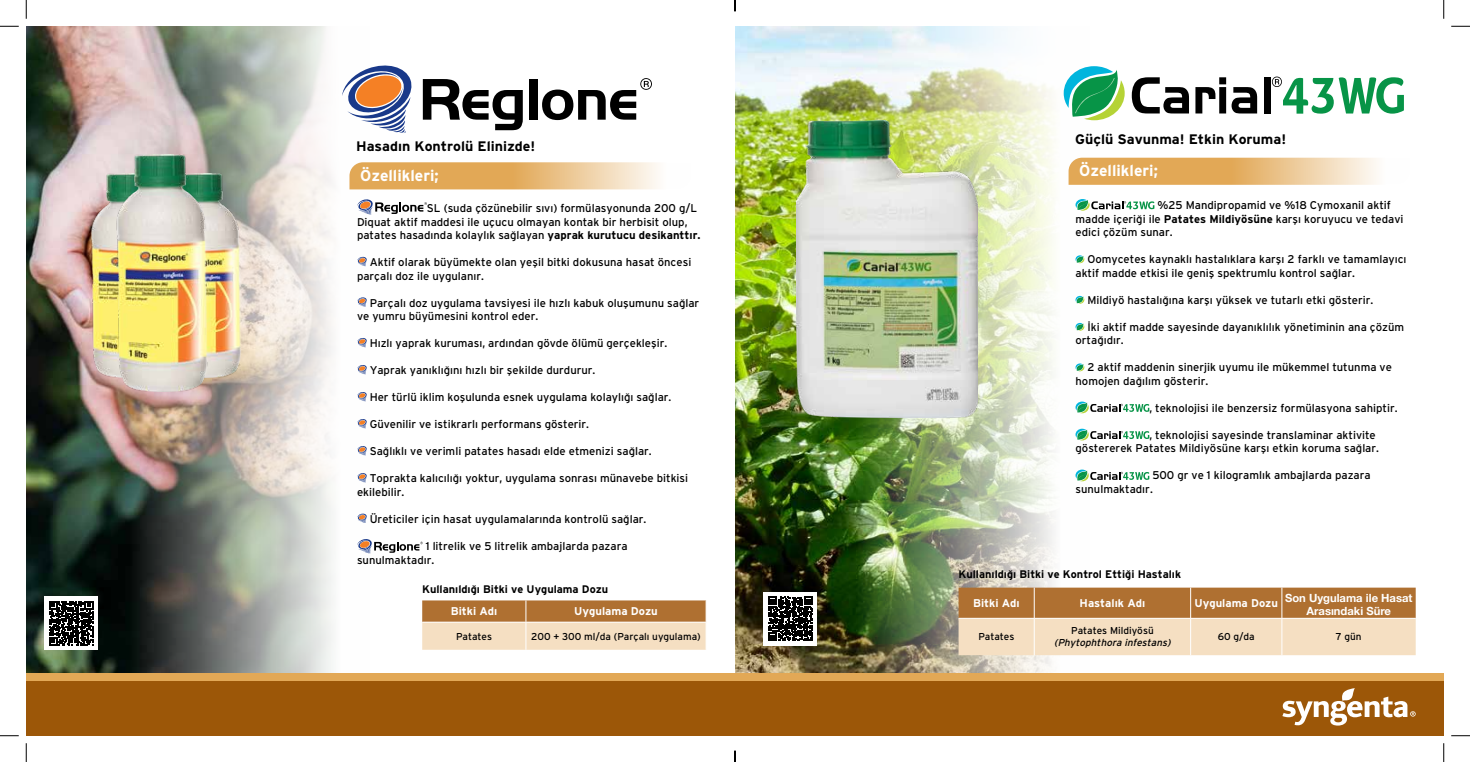
<style>
.page{position:relative;width:1470px;height:762px;background:#fff}
.page>*{position:absolute;margin:0;border:0;box-sizing:border-box;transform-origin:0 0}
.t1{font:700 15.75px "Interstate TR";color:#fff}
.t2{font:700 13.75px "Interstate TR";color:#000}
.t3{font:11.25px/13.5px "Interstate TR";color:#000}
.t4{font:700 11.25px "Interstate TR";color:#fff}
.t5{font:700 11.25px/13.5px "Helvetica Neue";color:#fff;text-align:center}
.t6{font:700 11px "Interstate TR";color:#000}
.t7{font:10px "Interstate TR";color:#000}
.t8{font:italic 10px "Interstate TR";color:#000}
.s1{font-weight:700}
</style>
<div class="page">
<div style="left:26px;top:672px;width:1418px;height:63px;background:#9c5708"></div>
<div style="left:26px;top:672px;width:1418px;height:8px;background:#e2a856"></div>
<svg style="left:1282px;top:688px;width:133px;height:37px"></svg>
<img style="left:735px;top:26px;width:355px;height:646px">
<svg style="left:1068px;top:158px;width:309px;height:27px;background:#e8bb7c"></svg>
<svg style="left:1132px;top:77px;width:57px;height:36px"></svg>
<svg style="left:1195px;top:77px;width:62px;height:36px"></svg>
<div style="left:1263px;top:77px;width:7px;height:36px;background:#000"></div>
<svg style="left:1064px;top:66px;width:61px;height:54px"></svg>
<svg style="left:1272px;top:76px;width:132px;height:38px"></svg>
<svg style="left:958px;top:587px;width:458px;height:67px;background:#d5ae83"></svg>
<hr style="left:1034px;top:618px;width:1px;height:36px;background:#fff">
<hr style="left:1190px;top:618px;width:1px;height:36px;background:#fff">
<hr style="left:1281px;top:618px;width:1px;height:36px;background:#fff">
<hr style="left:1034px;top:587px;width:1px;height:30px;background:#fff">
<hr style="left:1190px;top:587px;width:1px;height:30px;background:#fff">
<hr style="left:1281px;top:587px;width:1px;height:30px;background:#fff">
<hr style="left:958px;top:617px;width:76px;height:1px;background:#fff">
<hr style="left:1034px;top:617px;width:157px;height:1px;background:#fff">
<hr style="left:1191px;top:617px;width:91px;height:1px;background:#fff">
<hr style="left:1282px;top:617px;width:134px;height:1px;background:#fff">
<svg style="left:1075px;top:199px;width:79px;height:11px"></svg>
<svg style="left:1075px;top:255px;width:9px;height:8px"></svg>
<svg style="left:1075px;top:296px;width:9px;height:7px"></svg>
<svg style="left:1075px;top:323px;width:9px;height:7px"></svg>
<svg style="left:1075px;top:363px;width:9px;height:8px"></svg>
<svg style="left:1075px;top:401px;width:74px;height:12px"></svg>
<svg style="left:1075px;top:428px;width:74px;height:12px"></svg>
<svg style="left:1075px;top:469px;width:74px;height:12px"></svg>
<img style="left:796px;top:120px;width:182px;height:297px">
<div style="left:764px;top:591px;width:53px;height:54px;background:#fff"></div>
<svg style="left:768px;top:596px;width:44px;height:44px"></svg>
<svg style="left:370px;top:162px;width:288px;height:27px;background:#e8bd7f"></svg>
<svg style="left:370px;top:200px;width:57px;height:15px"></svg>
<svg style="left:370px;top:540px;width:53px;height:13px"></svg>
<svg style="left:423px;top:79px;width:100px;height:51px"></svg>
<div style="left:529px;top:79px;width:8px;height:41px;background:#000"></div>
<svg style="left:542px;top:78px;width:110px;height:42px"></svg>
<svg style="left:370px;top:65px;width:42px;height:68px"></svg>
<svg style="left:422px;top:600px;width:285px;height:49px;background:#d7b085"></svg>
<img style="left:26px;top:26px;width:344px;height:646px">
<img style="left:210px;top:173px;width:33px;height:204px">
<img style="left:88px;top:173px;width:26px;height:204px">
<img style="left:114px;top:155px;width:96px;height:236px">
<div style="left:44px;top:596px;width:54px;height:53px;background:#fff"></div>
<svg style="left:49px;top:601px;width:44px;height:44px"></svg>
<svg style="left:0;top:25px;width:19px;height:2px"></svg>
<svg style="left:1451px;top:25px;width:19px;height:2px"></svg>
<svg style="left:0;top:735px;width:19px;height:1px"></svg>
<svg style="left:1451px;top:735px;width:19px;height:1px"></svg>
<svg style="left:25px;top:0;width:2px;height:19px"></svg>
<svg style="left:25px;top:743px;width:2px;height:18px"></svg>
<svg style="left:1443px;top:0;width:1px;height:19px"></svg>
<svg style="left:1443px;top:743px;width:1px;height:18px"></svg>
<svg style="left:734px;top:0;width:2px;height:11px"></svg>
<svg style="left:734px;top:750px;width:2px;height:11px"></svg>
<p class="t2" style="left:356px;top:138px;width:181px">Hasadın Kontrolü Elinizde!</p>
<h1 class="t1" style="left:360px;top:166px;width:80px">Özellikleri;</h1>
<p class="t3" style="left:357px;top:201px;width:345px;text-indent:70px">SL (suda çözünebilir sıvı) formülasyonunda 200 g/L<br>Diquat aktif maddesi ile uçucu olmayan kontak bir herbisit olup, patates hasadında kolaylık sağlayan <span class="s1">yaprak kurutucu desikanttır.</span></p>
<p class="t3" style="left:357px;top:255px;width:336px;text-indent:13px">Aktif olarak büyümekte olan yeşil bitki dokusuna hasat öncesi parçalı doz ile uygulanır.</p>
<p class="t3" style="left:357px;top:296px;width:344px;text-indent:13px">Parçalı doz uygulama tavsiyesi ile hızlı kabuk oluşumunu sağlar ve yumru büyümesini kontrol eder.</p>
<p class="t3" style="left:370px;top:336px;width:299px">Hızlı yaprak kuruması, ardından gövde ölümü gerçekleşir.</p>
<p class="t3" style="left:370px;top:363px;width:227px">Yaprak yanıklığını hızlı bir şekilde durdurur.</p>
<p class="t3" style="left:370px;top:390px;width:303px">Her türlü iklim koşulunda esnek uygulama kolaylığı sağlar.</p>
<p class="t3" style="left:370px;top:417px;width:221px">Güvenilir ve istikrarlı performans gösterir.</p>
<p class="t3" style="left:370px;top:444px;width:284px">Sağlıklı ve verimli patates hasadı elde etmenizi sağlar.</p>
<p class="t3" style="left:357px;top:471px;width:333px;text-indent:13px">Toprakta kalıcılığı yoktur, uygulama sonrası münavebe bitkisi ekilebilir.</p>
<p class="t3" style="left:370px;top:512px;width:278px">Üreticiler için hasat uygulamalarında kontrolü sağlar.</p>
<p class="t3" style="left:357px;top:539px;width:272px;text-indent:69px">1 litrelik ve 5 litrelik ambajlarda pazara sunulmaktadır.</p>
<p class="t6" style="left:422px;top:582px;width:188px">Kullanıldığı Bitki ve Uygulama Dozu</p>
<p class="t4" style="left:451px;top:605px;width:48px">Bitki Adı</p>
<p class="t4" style="left:574px;top:605px;width:85px">Uygulama Dozu</p>
<p class="t7" style="left:456px;top:630px;width:38px">Patates</p>
<p class="t7" style="left:531px;top:630px;width:171px">200 + 300 ml/da (Parçalı uygulama)</p>
<p class="t2" style="left:1075px;top:131px;width:212px">Güçlü Savunma! Etkin Koruma!</p>
<h1 class="t1" style="left:1079px;top:162px;width:80px">Özellikleri;</h1>
<p class="t3" style="left:1075px;top:198px;width:330px;text-indent:82px">%25 Mandipropamid ve %18 Cymoxanil aktif madde içeriği ile <span class="s1">Patates Mildiyösüne</span> karşı koruyucu ve tedavi edici çözüm sunar.</p>
<p class="t3" style="left:1075px;top:252px;width:333px;text-indent:12px">Oomycetes kaynaklı hastalıklara karşı 2 farklı ve tamamlayıcı aktif madde etkisi ile geniş spektrumlu kontrol sağlar.</p>
<p class="t3" style="left:1087px;top:293px;width:287px">Mildiyö hastalığına karşı yüksek ve tutarlı etki gösterir.</p>
<p class="t3" style="left:1075px;top:320px;width:330px;text-indent:12px">İki aktif madde sayesinde dayanıklılık yönetiminin ana çözüm ortağıdır.</p>
<p class="t3" style="left:1075px;top:360px;width:318px;text-indent:12px">2 aktif maddenin sinerjik uyumu ile mükemmel tutunma ve homojen dağılım gösterir.</p>
<p class="t3" style="left:1149px;top:401px;width:250px">, teknolojisi ile benzersiz formülasyona sahiptir.</p>
<p class="t3" style="left:1075px;top:428px;width:305px;text-align:right">, teknolojisi sayesinde translaminar aktivite<br>göstererek Patates Mildiyösüne karşı etkin koruma sağlar.</p>
<p class="t3" style="left:1075px;top:468px;width:297px;text-indent:77px">500 gr ve 1 kilogramlık ambajlarda pazara sunulmaktadır.</p>
<p class="t6" style="left:958px;top:567px;width:224px">Kullanıldığı Bitki ve Kontrol Ettiği Hastalık</p>
<p class="t4" style="left:973px;top:596px;width:48px">Bitki Adı</p>
<p class="t4" style="left:1079px;top:596px;width:67px">Hastalık Adı</p>
<p class="t4" style="left:1194px;top:596px;width:85px">Uygulama Dozu</p>
<p class="t5" style="left:1285px;top:591px;width:129px">Son Uygulama ile Hasat<br>Arasındaki Süre</p>
<p class="t7" style="left:978px;top:631px;width:38px">Patates</p>
<p class="t7" style="left:1071px;top:625px;width:84px">Patates Mildiyösü</p>
<p class="t8" style="left:1054px;top:637px;width:118px">(Phytophthora infestans)</p>
<p class="t7" style="left:1218px;top:631px;width:39px">60 g/da</p>
<p class="t7" style="left:1336px;top:631px;width:27px">7 gün</p>
</div>
